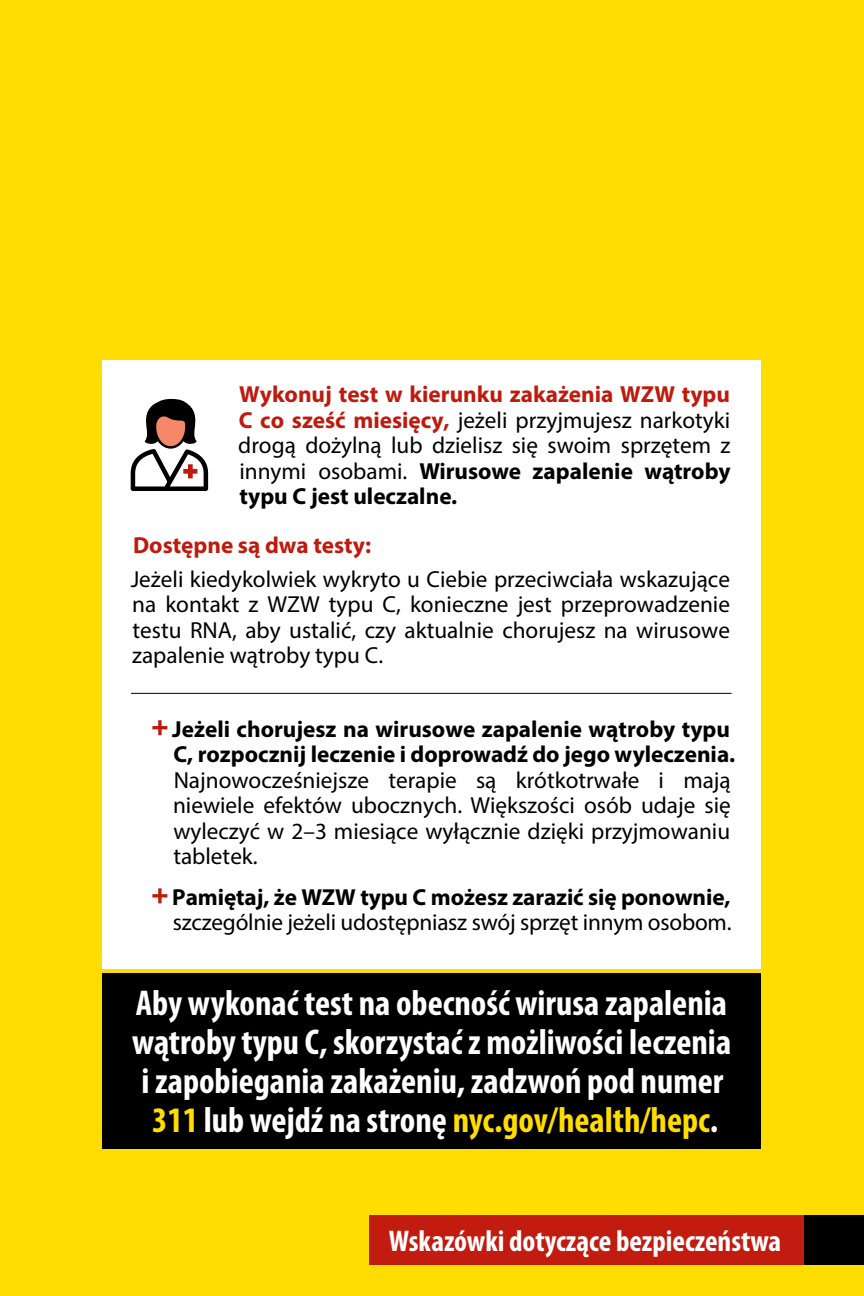
<style>
.page{position:relative;width:864px;height:1296px;background:#fd0}
.page>*{position:absolute;margin:0;border:0;box-sizing:border-box;transform-origin:0 0}
.t1{font:700 condensed 36px/39px "Myriad Pro";color:#fff;text-align:center}
.t2{font:700 condensed 30px "Myriad Pro";color:#fff}
.t3{font:23.4px/25.5px "Myriad Pro";color:#000;text-align:justify}
.t4{font:700 23.4px/25.5px "Myriad Pro";color:#000}
.t5{font:700 23.4px "Myriad Pro";color:#be1a0e}
.s1{font-weight:700;color:#be1a0e}
.s2{font-weight:700}
.s3{color:#fd0}
</style>
<div class="page">
<div style="left:103px;top:361px;width:658px;height:608px;background:#fff"></div>
<div style="left:103px;top:973px;width:658px;height:176px;background:#000"></div>
<hr style="left:131px;top:693px;width:601px;height:1px;background:#000">
<svg style="left:158px;top:720px;width:4px;height:15px"></svg>
<hr style="left:152px;top:726px;width:15px;height:3px;background:#be1a0e">
<svg style="left:158px;top:888px;width:4px;height:15px"></svg>
<svg style="left:152px;top:894px;width:15px;height:4px"></svg>
<svg style="left:131px;top:399px;width:77px;height:92px"></svg>
<div style="left:369px;top:1215px;width:436px;height:49px;background:#c21b0f"></div>
<div style="left:804px;top:1215px;width:60px;height:49px;background:#000"></div>
<p class="t3" style="left:238px;top:381px;width:494px"><span class="s1">Wykonuj test w kierunku zakażenia WZW typu C co sześć miesięcy,</span> jeżeli przyjmujesz narkotyki drogą dożylną lub dzielisz się swoim sprzętem z innymi osobami. <span class="s2">Wirusowe zapalenie wątroby typu C jest uleczalne.</span></p>
<p class="t5" style="left:133px;top:530px;width:240px">Dostępne są dwa testy:</p>
<p class="t3" style="left:131px;top:566px;width:601px">Jeżeli kiedykolwiek wykryto u Ciebie przeciwciała wskazujące na kontakt z WZW typu C, konieczne jest przeprowadzenie testu RNA, aby ustalić, czy aktualnie chorujesz na wirusowe zapalenie wątroby typu C.</p>
<p class="t4" style="left:172px;top:715px;width:564px">Jeżeli chorujesz na wirusowe zapalenie wątroby typu<br>C, rozpocznij leczenie i doprowadź do jego wyleczenia.</p>
<p class="t3" style="left:173px;top:767px;width:559px">Najnowocześniejsze terapie są krótkotrwałe i mają niewiele efektów ubocznych. Większości osób udaje się wyleczyć w 2–3 miesiące wyłącznie dzięki przyjmowaniu tabletek.</p>
<p class="t3" style="left:172px;top:884px;width:561px"><span class="s2">Pamiętaj, że WZW typu C możesz zarazić się ponownie, </span>szczególnie jeżeli udostępniasz swój sprzęt innym osobom.</p>
<p class="t1" style="left:132px;top:984px;width:600px">Aby wykonać test na obecność wirusa zapalenia wątroby typu C, skorzystać z możliwości leczenia i zapobiegania zakażeniu, zadzwoń pod numer <span class="s3">311</span> lub wejdź na stronę <span class="s3">nyc.gov/health/hepc</span>.</p>
<p class="t2" style="left:389px;top:1225px;width:394px">Wskazówki dotyczące bezpieczeństwa</p>
</div>
